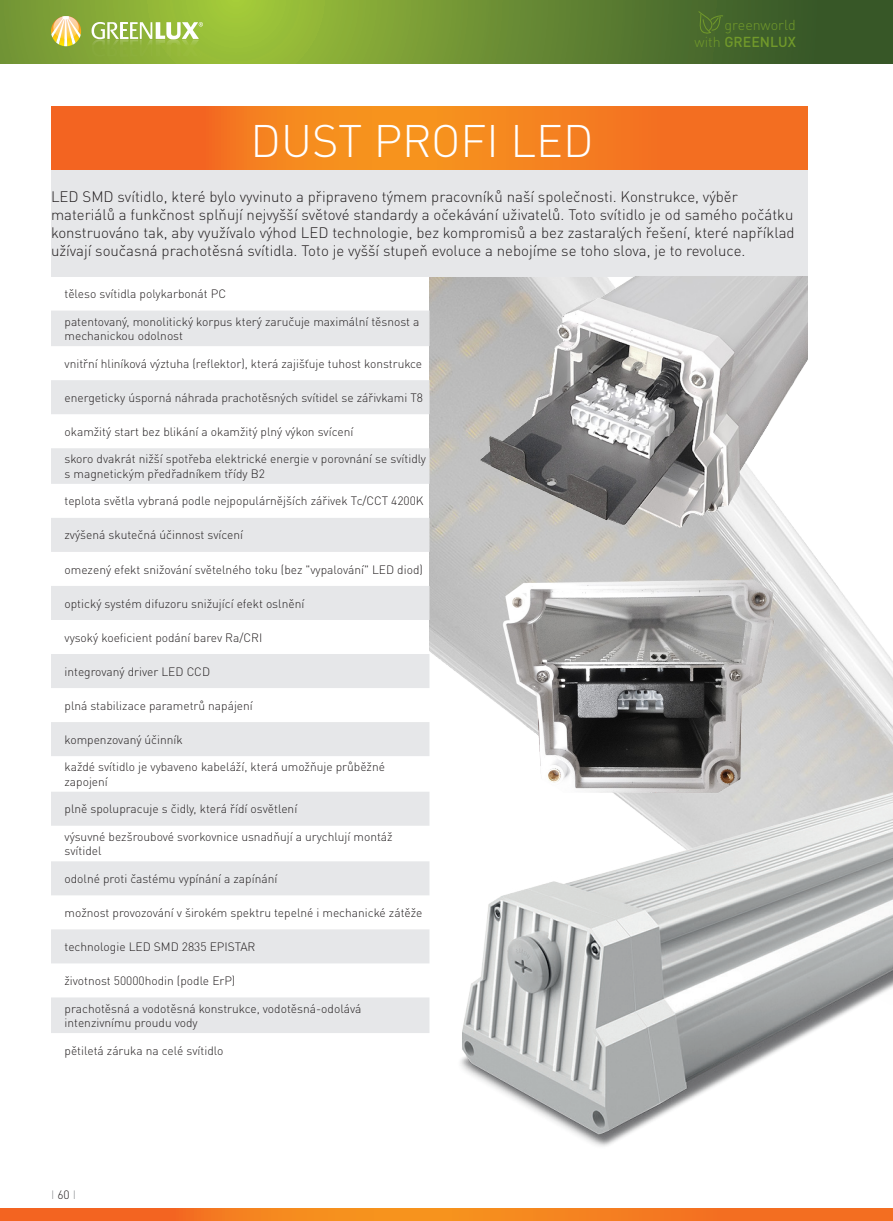
<style>
.page{position:relative;width:893px;height:1221px;background:#fff}
.page>*{position:absolute;margin:0;border:0;box-sizing:border-box;transform-origin:0 0}
.t1{font:300 45px "DIN Pro";color:#fff}
.Styl_odstavce1{font:300 15px/18px "DIN Pro";color:#231f20}
.t2{font:300 14.25px/17.1px "DIN Pro";letter-spacing:-.005em;color:#71992a;text-align:right}
.Styl_odstavce1-2{font:300 12px/14.4px "DIN Pro";color:#231f20}
.t3{font:300 12px "DIN Pro";color:#939598}
.s1{font-weight:500}
.s2{color:#231f20}
</style>
<div class="page">
<svg style="left:0;top:1208px;width:893px;height:12px;background:#f47a1f"></svg>
<svg style="left:0;top:0;width:893px;height:64px;background:#6a8d32"></svg>
<svg style="left:92px;top:22px;width:111px;height:35px;background:#a7c364"></svg>
<svg style="left:51px;top:16px;width:30px;height:30px"></svg>
<svg style="left:698px;top:11px;width:26px;height:26px"></svg>
<img style="left:429px;top:276px;width:464px;height:757px">
<svg style="left:51px;top:106px;width:757px;height:64px;background:#f4791f"></svg>
<div style="left:51px;top:170px;width:757px;height:106px;background:#e6e7e9"></div>
<img style="left:476px;top:276px;width:332px;height:256px">
<img style="left:498px;top:576px;width:280px;height:172px">
<img style="left:458px;top:748px;width:435px;height:398px">
<svg style="left:51px;top:310px;width:378px;height:722px;fill:#e6e7e9"></svg>
<p class="t2" style="left:694px;top:15px;width:103px">greenworld<br>with <span class="s1">GREENLUX</span></p>
<p class="t1" style="left:251px;top:106px;width:344px">DUST PROFI LED</p>
<p class="Styl_odstavce1" style="left:51px;top:186px;width:745px">LED SMD svítidlo, které bylo vyvinuto a připraveno týmem pracovníků naší společnosti. Konstrukce, výběr materiálů a funkčnost splňují nejvyšší světové standardy a očekávání uživatelů. Toto svítidlo je od samého počátku konstruováno tak, aby využívalo výhod LED technologie, bez kompromisů a bez zastaralých řešení, které například užívají současná prachotěsná svítidla. Toto je vyšší stupeň evoluce a nebojíme se toho slova, je to revoluce.</p>
<p class="Styl_odstavce1-2" style="left:65px;top:285px;width:163px">těleso svítidla polykarbonát PC</p>
<p class="Styl_odstavce1-2" style="left:65px;top:313px;width:356px">patentovaný, monolitický korpus který zaručuje maximální těsnost a mechanickou odolnost</p>
<p class="Styl_odstavce1-2" style="left:65px;top:355px;width:359px">vnitřní hliníková výztuha (reflektor), která zajišťuje tuhost konstrukce</p>
<p class="Styl_odstavce1-2" style="left:65px;top:389px;width:360px">energeticky úsporná náhrada prachotěsných svítidel se zářivkami T8</p>
<p class="Styl_odstavce1-2" style="left:65px;top:423px;width:290px">okamžitý start bez blikání a okamžitý plný výkon svícení</p>
<p class="Styl_odstavce1-2" style="left:65px;top:451px;width:363px">skoro dvakrát nižší spotřeba elektrické energie v porovnání se svítidly s magnetickým předřadníkem třídy B2</p>
<p class="Styl_odstavce1-2" style="left:65px;top:493px;width:361px">teplota světla vybraná podle nejpopulárnějších zářivek Tc/CCT 4200K</p>
<p class="Styl_odstavce1-2" style="left:65px;top:527px;width:180px">zvýšená skutečná účinnost svícení</p>
<p class="Styl_odstavce1-2" style="left:65px;top:561px;width:360px">omezený efekt snižování světelného toku (bez "vypalování" LED diod)</p>
<p class="Styl_odstavce1-2" style="left:65px;top:595px;width:241px">optický systém difuzoru snižující efekt oslnění</p>
<p class="Styl_odstavce1-2" style="left:65px;top:629px;width:199px">vysoký koeficient podání barev Ra/CRI</p>
<p class="Styl_odstavce1-2" style="left:65px;top:663px;width:147px">integrovaný driver LED CCD</p>
<p class="Styl_odstavce1-2" style="left:65px;top:697px;width:190px">plná stabilizace parametrů napájení</p>
<p class="Styl_odstavce1-2" style="left:65px;top:731px;width:120px">kompenzovaný účinník</p>
<p class="Styl_odstavce1-2" style="left:65px;top:758px;width:322px">každé svítidlo je vybaveno kabeláží, která umožňuje průběžné zapojení</p>
<p class="Styl_odstavce1-2" style="left:65px;top:800px;width:234px">plně spolupracuje s čidly, která řídí osvětlení</p>
<p class="Styl_odstavce1-2" style="left:65px;top:828px;width:330px">výsuvné bezšroubové svorkovnice usnadňují a urychlují montáž svítidel</p>
<p class="Styl_odstavce1-2" style="left:65px;top:870px;width:214px">odolné proti častému vypínání a zapínání</p>
<p class="Styl_odstavce1-2" style="left:65px;top:904px;width:359px">možnost provozování v širokém spektru tepelné i mechanické zátěže</p>
<p class="Styl_odstavce1-2" style="left:65px;top:938px;width:192px">technologie LED SMD 2835 EPISTAR</p>
<p class="Styl_odstavce1-2" style="left:65px;top:972px;width:172px">životnost 50000hodin (podle ErP)</p>
<p class="Styl_odstavce1-2" style="left:65px;top:1000px;width:298px">prachotěsná a vodotěsná konstrukce, vodotěsná-odolává intenzivnímu proudu vody</p>
<p class="Styl_odstavce1-2" style="left:65px;top:1042px;width:160px">pětiletá záruka na celé svítidlo</p>
<p class="t3" style="left:51px;top:1184px;width:27px">I <span class="s2">60</span> I</p>
</div>
